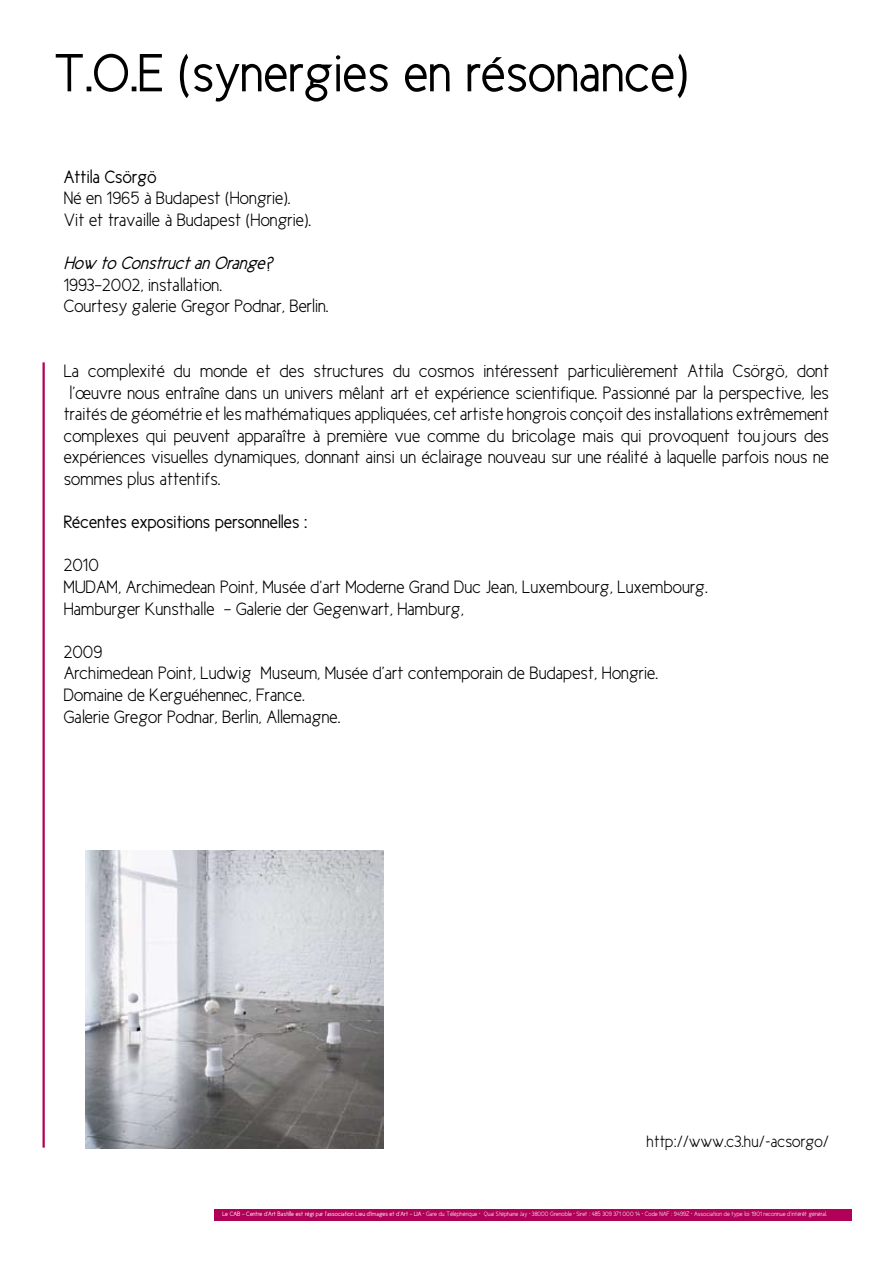
<style>
.page{position:relative;width:893px;height:1263px;background:#fff}
.page>*{position:absolute;margin:0;border:0;box-sizing:border-box;transform-origin:0 0}
.t1{font:54px "New Cicle Gordita";color:#000}
.t2{font:18px/21.6px "New Cicle Semi";color:#000}
.t3{font:18px "New Cicle Gordita";color:#000}
.t4{font:italic 18px "New Cicle Gordita";color:#000}
.t5{font:16.5px "New Cicle Semi";color:#000}
.t6{font:6.3px "New Cicle Semi";color:#fff}
.s1{font-family:"New Cicle Gordita"}
</style>
<div class="page">
<hr style="left:43px;top:362px;width:2px;height:785px;background:#b00057">
<div style="left:214px;top:1209px;width:638px;height:11px;background:#b00057"></div>
<img style="left:85px;top:850px;width:299px;height:298px">
<h1 class="t1" style="left:54px;top:45px;width:636px">T.O.E (synergies en résonance)</h1>
<p class="t3" style="left:64px;top:167px;width:95px">Attila Csörgö</p>
<p class="t2" style="left:64px;top:187px;width:249px">Né en 1965 à Budapest (Hongrie).<br>Vit et travaille à Budapest (Hongrie).</p>
<p class="t4" style="left:64px;top:253px;width:210px">How to Construct an Orange?</p>
<p class="t2" style="left:64px;top:274px;width:266px">1993-2002, installation.<br>Courtesy galerie Gregor Podnar, Berlin.</p>
<p class="t2" style="left:64px;top:360px;width:767px">La complexité du monde et des structures du cosmos intéressent particulièrement Attila Csörgö, dont</p>
<p class="t2" style="left:70px;top:382px;width:761px">l’œuvre nous entraîne dans un univers mêlant art et expérience scientifique. Passionné par la perspective, les</p>
<p class="t2" style="left:64px;top:403px;width:767px">traités de géométrie et les mathématiques appliquées, cet artiste hongrois conçoit des installations extrêmement</p>
<p class="t2" style="left:64px;top:425px;width:767px">complexes qui peuvent apparaître à première vue comme du bricolage mais qui provoquent toujours des</p>
<p class="t2" style="left:64px;top:447px;width:767px">expériences visuelles dynamiques, donnant ainsi un éclairage nouveau sur une réalité à laquelle parfois nous ne</p>
<p class="t2" style="left:64px;top:468px;width:158px">sommes plus attentifs.</p>
<p class="t3" style="left:64px;top:513px;width:245px">Récentes expositions personnelles :</p>
<p class="t2" style="left:64px;top:555px;width:645px">2010<br>MUDAM, Archimedean Point, Musée d’art Moderne Grand Duc Jean, Luxembourg, Luxembourg.<br>Hamburger Kunsthalle – Galerie der Gegenwart, Hamburg,</p>
<p class="t2" style="left:64px;top:641px;width:596px">2009<br>Archimedean Point, Ludwig Museum, Musée d’art contemporain de Budapest, Hongrie.<br>Domaine de Kerguéhennec, France.<br>Galerie Gregor Podnar, Berlin, Allemagne.</p>
<p class="t5" style="left:647px;top:1133px;width:184px">http://www.c3.hu/~acsorgo/</p>
<p class="t6" style="left:222px;top:1211px;width:606px"><span class="s1">Le CAB - Centre d’Art Bastille est régi par l’association Lieu d’Images et d’Art - LIA</span> • Gare du Téléphérique • Quai Stéphane Jay • 38000 Grenoble • Siret : 485 309 371 000 14 • Code NAF : 9499Z • Association de type loi 1901 reconnue d’intérêt général.</p>
</div>
